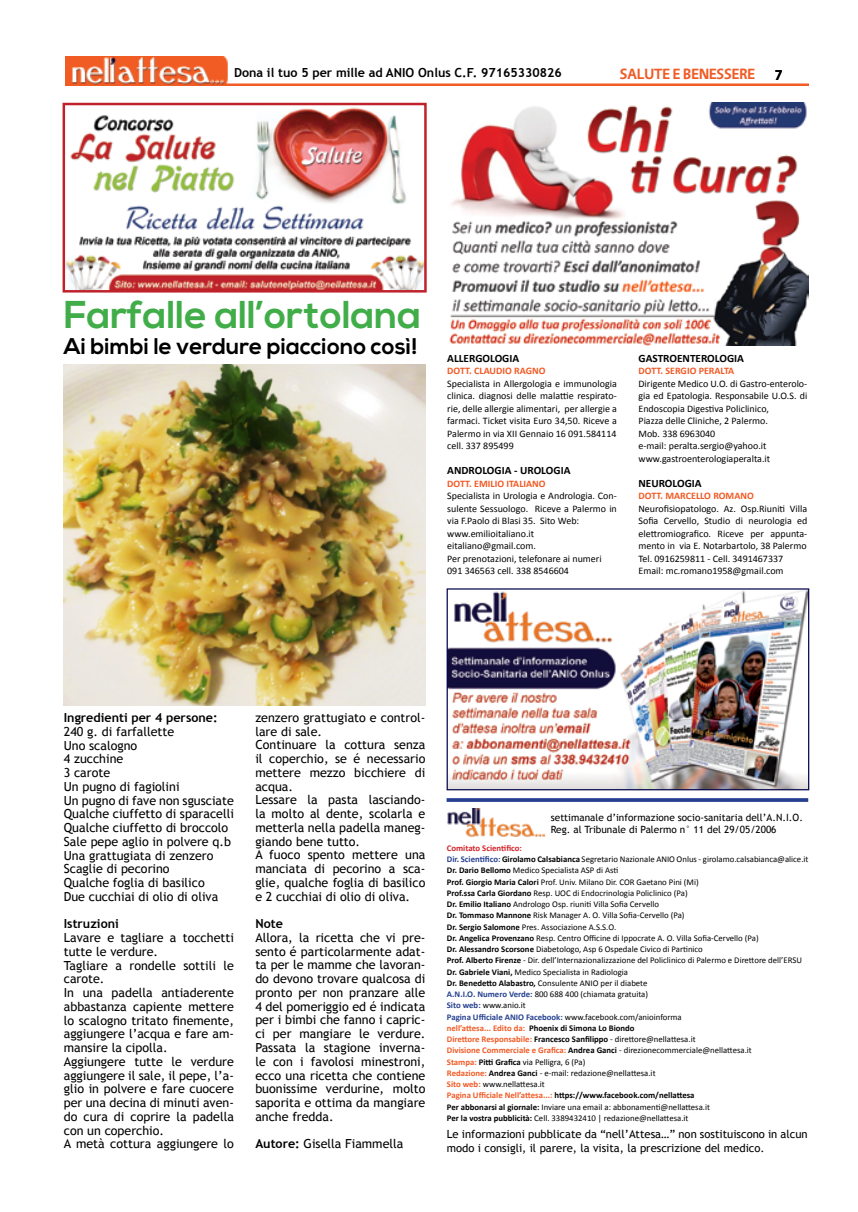
<style>
.page{position:relative;width:858px;height:1212px;background:#fff}
.page>*{position:absolute;margin:0;border:0;box-sizing:border-box;transform-origin:0 0}
.t1{font:700 38.75px "Nexa";color:#41ad49}
.t2{font:700 22.75px "Nexa";color:#000}
.t3{font:700 15px "Vegur";color:#f15a25}
.t4{font:700 15px "Vegur";color:#000}
.t5{font:12.5px/13.8px "Trebuchet MS";color:#000}
.t6{font:700 12.5px "Trebuchet MS";color:#000}
.t7{font:11.25px/13.8px "Trebuchet MS";color:#000}
.t8{font:700 11.25px "Calibri";color:#000}
.t9{font:10px/12.5px "Calibri";color:#000}
.t10{font:10px/12px "Trebuchet MS";color:#000}
.t11{font:700 10px "Calibri";color:#f15a25}
.t12{font:8.75px/11.2px "Calibri";color:#000}
.s1{font-weight:700}
.s2{font-weight:700;color:#d2232a}
.s3{font-weight:700;color:#25408f}
.s4{font-weight:700;color:#f15a25}
</style>
<div class="page">
<img style="left:66px;top:56px;width:742px;height:29px">
<img style="left:449px;top:103px;width:359px;height:242px">
<img style="left:448px;top:590px;width:359px;height:198px">
<div style="left:446px;top:588px;width:363px;height:202px;border:1px solid #07074e"></div>
<img style="left:447px;top:809px;width:99px;height:28px">
<svg style="left:446px;top:798px;width:362px;height:4px"></svg>
<img style="left:64px;top:365px;width:361px;height:340px">
<img style="left:66px;top:107px;width:357px;height:183px">
<div style="left:63px;top:103px;width:363px;height:190px;border:2px solid #bf222b"></div>
<h3 class="t6" style="left:234px;top:64px;width:329px">Dona il tuo 5 per mille ad ANIO Onlus C.F. 97165330826</h3>
<h3 class="t3" style="left:619px;top:66px;width:137px">SALUTE E BENESSERE</h3>
<h3 class="t4" style="left:774px;top:67px;width:9px">7</h3>
<h1 class="t1" style="left:64px;top:292px;width:359px">Farfalle all’ortolana</h1>
<h2 class="t2" style="left:64px;top:333px;width:355px">Ai bimbi le verdure piacciono così!</h2>
<p class="t8" style="left:447px;top:351px;width:73px">ALLERGOLOGIA</p>
<p class="t11" style="left:447px;top:364px;width:100px">DOTT. CLAUDIO RAGNO</p>
<p class="t9" style="left:447px;top:377px;width:171px;text-align:justify">Specialista in Allergologia e immunologia clinica. diagnosi delle malattie respirato&shy;rie, delle allergie alimentari, per allergie a farmaci. Ticket visita Euro 34,50. Riceve a Palermo in via XII Gennaio 16 091.584114 cell. 337 895499</p>
<p class="t8" style="left:447px;top:463px;width:125px">ANDROLOGIA - UROLOGIA</p>
<p class="t11" style="left:447px;top:477px;width:100px">DOTT. EMILIO ITALIANO</p>
<p class="t9" style="left:447px;top:490px;width:171px">Specialista in Urologia e Andrologia. Con&shy;sulente Sessuologo. Riceve a Palermo in via F.Paolo di Blasi 35. Sito Web: www.emilioitaliano.it eitaliano@gmail.com.<br>Per prenotazioni, telefonare ai numeri 091 346563 cell. 338 8546604</p>
<p class="t8" style="left:638px;top:351px;width:107px">GASTROENTEROLOGIA</p>
<p class="t11" style="left:638px;top:364px;width:97px">DOTT. SERGIO PERALTA</p>
<p class="t9" style="left:638px;top:377px;width:170px">Dirigente Medico U.O. di Gastro-enterolo&shy;gia ed Epatologia. Responsabile U.O.S. di Endoscopia Digestiva Policlinico,<br>Piazza delle Cliniche, 2 Palermo.<br>Mob. 338 6963040<br>e-mail: peralta.sergio@yahoo.it www.gastroenterologiaperalta.it</p>
<p class="t8" style="left:638px;top:476px;width:65px">NEUROLOGIA</p>
<p class="t11" style="left:638px;top:489px;width:117px">DOTT. MARCELLO ROMANO</p>
<p class="t9" style="left:638px;top:502px;width:170px">Neurofisiopatologo. Az. Osp.Riuniti Villa Sofia Cervello, Studio di neurologia ed elettromiografico. Riceve per appunta&shy;mento in via E. Notarbartolo, 38 Palermo Tel. 0916259811 - Cell. 3491467337<br>Email: mc.romano1958@gmail.com</p>
<h3 class="t6" style="left:64px;top:710px;width:155px">Ingredienti per 4 persone:</h3>
<p class="t5" style="left:64px;top:725px;width:172px">240 g. di farfallette<br>Uno scalogno<br>4 zucchine<br>3 carote<br>Un pugno di fagiolini<br>Un pugno di fave non sgusciate<br>Qualche ciuffetto di sparacelli<br>Qualche ciuffetto di broccolo<br>Sale pepe aglio in polvere q.b<br>Una grattugiata di zenzero<br>Scaglie di pecorino<br>Qualche foglia di basilico<br>Due cucchiai di olio di oliva</p>
<h3 class="t6" style="left:64px;top:916px;width:57px">Istruzioni</h3>
<p class="t5" style="left:64px;top:931px;width:172px">Lavare e tagliare a tocchetti tutte le verdure.<br>Tagliare a rondelle sottili le carote.<br>In una padella antiaderente abbastanza capiente mettere lo scalogno tritato finemente, aggiungere l’acqua e fare am&shy;mansire la cipolla.<br>Aggiungere tutte le verdure aggiungere il sale, il pepe, l’a&shy;glio in polvere e fare cuocere per una decina di minuti aven&shy;do cura di coprire la padella con un coperchio.<br>A metà cottura aggiungere lo</p>
<p class="t5" style="left:255px;top:711px;width:171px">zenzero grattugiato e control&shy;lare di sale.<br>Continuare la cottura senza il coperchio, se é necessario mettere mezzo bicchiere di acqua.<br>Lessare la pasta lasciando&shy;la molto al dente, scolarla e metterla nella padella maneg&shy;giando bene tutto.<br>A fuoco spento mettere una manciata di pecorino a sca&shy;glie, qualche foglia di basilico e 2 cucchiai di olio di oliva.</p>
<h3 class="t6" style="left:255px;top:916px;width:29px">Note</h3>
<p class="t5" style="left:255px;top:931px;width:171px;text-align:justify">Allora, la ricetta che vi pre&shy;sento é particolarmente adat&shy;ta per le mamme che lavoran&shy;do devono trovare qualcosa di pronto per non pranzare alle 4 del pomeriggio ed é indicata per i bimbi che fanno i capric&shy;ci per mangiare le verdure.<br>Passata la stagione inverna&shy;le con i favolosi minestroni, ecco una ricetta che contiene buonissime verdurine, molto saporita e ottima da mangiare anche fredda.</p>
<h3 class="t5" style="left:255px;top:1137px;width:149px"><span class="s1">Autore:</span> Gisella Fiammella</h3>
<p class="t10" style="left:551px;top:811px;width:254px">settimanale d’informazione socio-sanitaria dell’A.N.I.O.<br>Reg. al Tribunale di Palermo n° 11 del 29/05/2006</p>
<p class="t12" style="left:447px;top:842px;width:363px"><span class="s2">Comitato Scientifico:<br></span><span class="s3">Dir. Scientifico:</span> <span class="s1">Girolamo Calsabianca</span> Segretario Nazionale ANIO Onlus - girolamo.calsabianca@alice.it <span class="s1">Dr. Dario Bellomo</span> Medico Specialista ASP di Asti<br><span class="s1">Prof. Giorgio Maria Calori</span> Prof. Univ. Milano Dir. COR Gaetano Pini (Mi)<br><span class="s1">Prof.ssa Carla Giordano</span> Resp. UOC di Endocrinologia Policlinico (Pa)<br><span class="s1">Dr. Emilio Italiano</span> Andrologo Osp. riuniti Villa Sofia Cervello<br><span class="s1">Dr. Tommaso Mannone</span> Risk Manager A. O. Villa Sofia-Cervello (Pa)<br><span class="s1">Dr. Sergio Salomone</span> Pres. Associazione A.S.S.O.<br><span class="s1">Dr. Angelica Provenzano</span> Resp. Centro Officine di Ippocrate A. O. Villa Sofia-Cervello (Pa)<br><span class="s1">Dr. Alessandro Scorsone</span> Diabetologo, Asp 6 Ospedale Civico di Partinico<br><span class="s1">Prof. Alberto Firenze</span> - Dir. dell’Internazionalizzazione del Policlinico di Palermo e Direttore dell’ERSU <span class="s1">Dr. Gabriele Viani,</span> Medico Specialista in Radiologia<br><span class="s1">Dr. Benedetto Alabastro,</span> Consulente ANIO per il diabete<br><span class="s3">A.N.I.O. Numero Verde:</span> 800 688 400 (chiamata gratuita)<br><span class="s3">Sito web:</span> www.anio.it<br><span class="s3">Pagina Ufficiale ANIO Facebook:</span> www.facebook.com/anioinforma<br><span class="s4">nell’attesa... Edito da:</span> <span class="s1">Phoenix di Simona Lo Biondo<br></span><span class="s4">Direttore Responsabile:</span> <span class="s1">Francesco Sanfilippo</span> - direttore@nellattesa.it<br><span class="s4">Divisione Commerciale e Grafica:</span> <span class="s1">Andrea Ganci</span> - direzionecommerciale@nellattesa.it<br><span class="s4">Stampa:</span> <span class="s1">Pitti Grafica</span> via Pelligra, 6 (Pa)<br><span class="s4">Redazione:</span> <span class="s1">Andrea Ganci</span> - e-mail: redazione@nellattesa.it<br><span class="s4">Sito web:</span> www.nellattesa.it<br><span class="s4">Pagina Ufficiale Nell’attesa...:</span> <span class="s1">https://www.facebook.com/nellattesa<br>Per abbonarsi al giornale:</span> Inviare una email a: abbonamenti@nellattesa.it<br><span class="s1">Per la vostra pubblicità:</span> Cell. 3389432410 | redazione@nellattesa.it</p>
<p class="t7" style="left:447px;top:1127px;width:362px">Le informazioni pubblicate da “nell’Attesa…” non sostituiscono in alcun modo i consigli, il parere, la visita, la prescrizione del medico.</p>
</div>
